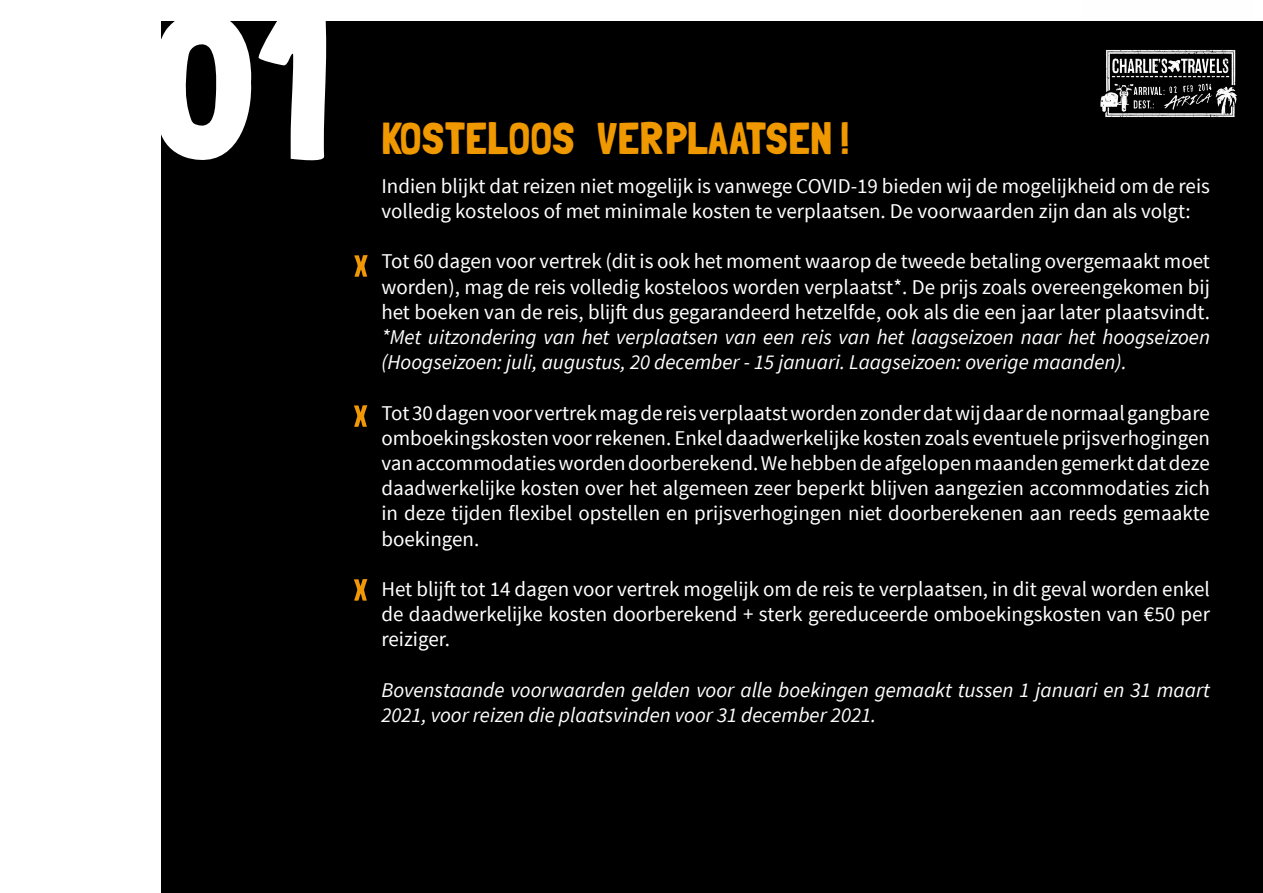
<style>
.page{position:relative;width:1263px;height:893px;background:#fff}
.page>*{position:absolute;margin:0;border:0;box-sizing:border-box;transform-origin:0 0}
.t1{font:210px "Londrina Solid";color:#fff}
.t2{font:45px "Londrina Solid";color:#f09800}
.t3{font:21px/25.2px "Source Sans Pro";color:#fff;text-align:justify}
.t4{font:italic 21px/25.2px "Source Sans Pro";color:#fff}
</style>
<div class="page">
<div style="left:162px;top:21px;width:1101px;height:872px;background:#000"></div>
<img style="left:1100px;top:49px;width:137px;height:68px">
<svg style="left:354px;top:255px;width:14px;height:22px"></svg>
<svg style="left:354px;top:405px;width:13px;height:22px"></svg>
<svg style="left:354px;top:579px;width:13px;height:22px"></svg>
<h1 class="t1" style="left:149px;top:-37px;width:185px">01</h1>
<h2 class="t2" style="left:381px;top:112px;width:469px">KOSTELOOS VERPLAATSEN !</h2>
<p class="t3" style="left:381px;top:174px;width:830px">Indien blijkt dat reizen niet mogelijk is vanwege COVID-19 bieden wij de mogelijkheid om de reis volledig kosteloos of met minimale kosten te verplaatsen. De voorwaarden zijn dan als volgt:</p>
<p class="t3" style="left:381px;top:249px;width:830px">Tot 60 dagen voor vertrek (dit is ook het moment waarop de tweede betaling overgemaakt moet worden), mag de reis volledig kosteloos worden verplaatst*. De prijs zoals overeengekomen bij het boeken van de reis, blijft dus gegarandeerd hetzelfde, ook als die een jaar later plaatsvindt.</p>
<p class="t4" style="left:381px;top:324px;width:830px">*Met uitzondering van het verplaatsen van een reis van het laagseizoen naar het hoogseizoen (Hoogseizoen: juli, augustus, 20 december - 15 januari. Laagseizoen: overige maanden).</p>
<p class="t3" style="left:381px;top:400px;width:830px">Tot 30 dagen voor vertrek mag de reis verplaatst worden zonder dat wij daar de normaal gangbare omboekingskosten voor rekenen. Enkel daadwerkelijke kosten zoals eventuele prijsverhogingen van accommodaties worden doorberekend. We hebben de afgelopen maanden gemerkt dat deze daadwerkelijke kosten over het algemeen zeer beperkt blijven aangezien accommodaties zich in deze tijden flexibel opstellen en prijsverhogingen niet doorberekenen aan reeds gemaakte boekingen.</p>
<p class="t3" style="left:381px;top:577px;width:830px">Het blijft tot 14 dagen voor vertrek mogelijk om de reis te verplaatsen, in dit geval worden enkel de daadwerkelijke kosten doorberekend + sterk gereduceerde omboekingskosten van €50 per reiziger.</p>
<p class="t4" style="left:381px;top:677px;width:830px">Bovenstaande voorwaarden gelden voor alle boekingen gemaakt tussen 1 januari en 31 maart<br>2021, voor reizen die plaatsvinden voor 31 december 2021.</p>
</div>
